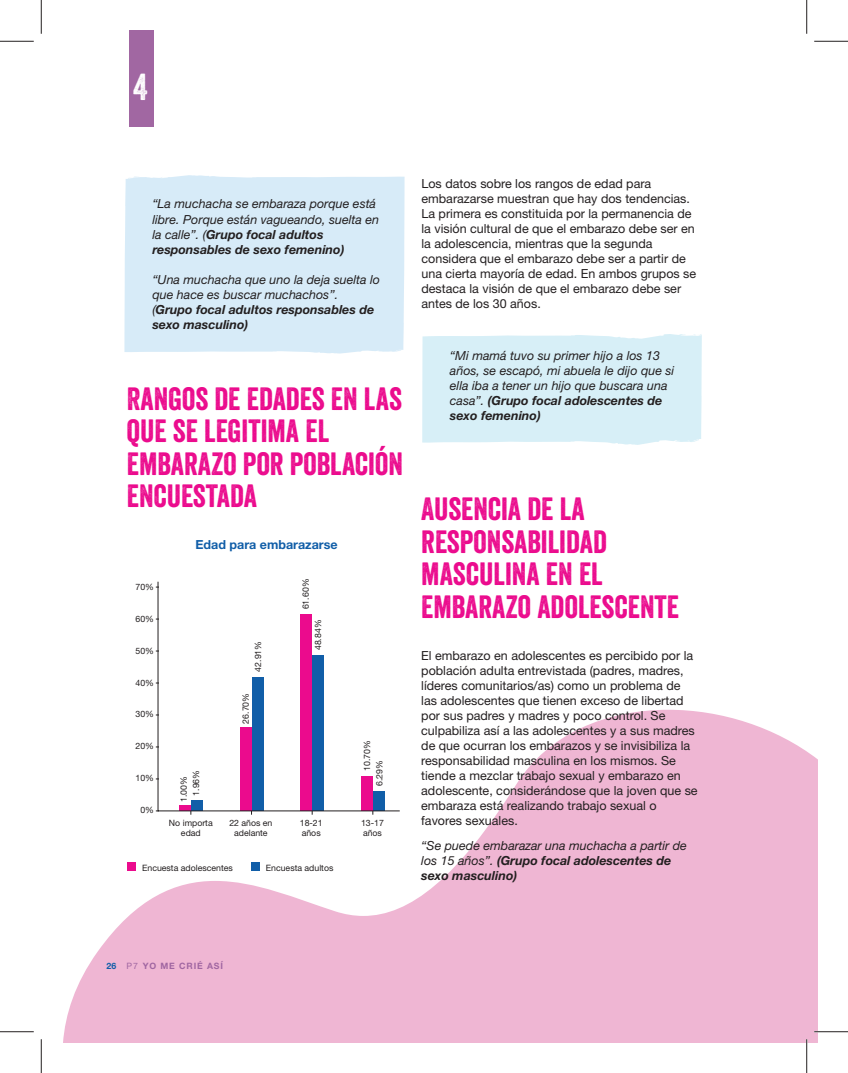
<style>
.page{position:relative;width:848px;height:1073px;background:#fff}
.page>*{position:absolute;margin:0;border:0;box-sizing:border-box;transform-origin:0 0}
.t1{font:36.5px "Veneer";color:#fff}
.t2{font:31.25px/32.5px "Veneer";color:#eb0b8d}
.t3{font:12.5px/15px "Helvetica Neue LT Std";color:#231f20}
.t4{font:italic 12.5px/15px "Helvetica Neue LT Std";color:#231f20}
.t5{font:700 12.5px "Helvetica Neue LT Std";color:#115ea8}
.t6{font:8.75px/10px "Helvetica Neue LT Std";color:#231f20;text-align:center}
.t7{font:700 8.75px "Helvetica Neue LT Std";letter-spacing:.1em;color:#a167a2}
.t8{font:700 8.75px "Helvetica Neue LT Std";color:#115ea8}
.s1{font-weight:700}
.s2{font-weight:400}
</style>
<div class="page">
<svg style="left:63px;top:709px;width:755px;height:333px;fill:#efb6d3"></svg>
<div style="left:129px;top:30px;width:24px;height:97px;background:#a167a2"></div>
<div style="left:422px;top:334px;width:279px;height:111px;background:#d7eff7"></div>
<div style="left:124px;top:175px;width:280px;height:178px;background:#d7ebf8"></div>
<div style="left:127px;top:862px;width:9px;height:9px;background:#eb0b8d"></div>
<div style="left:251px;top:862px;width:8px;height:9px;background:#115ea8"></div>
<svg style="left:158px;top:581px;width:242px;height:230px"></svg>
<hr style="left:814px;top:1030px;width:34px;height:2px;background:#fff">
<hr style="left:805px;top:1039px;width:2px;height:33px;background:#fff">
<hr style="left:0;top:41px;width:34px;height:1px;background:#231f20">
<hr style="left:814px;top:41px;width:34px;height:1px;background:#231f20">
<hr style="left:0;top:1031px;width:34px;height:1px;background:#231f20">
<hr style="left:814px;top:1031px;width:34px;height:1px;background:#231f20">
<hr style="left:41px;top:0;width:1px;height:34px;background:#231f20">
<hr style="left:41px;top:1039px;width:1px;height:33px;background:#231f20">
<hr style="left:806px;top:0;width:1px;height:34px;background:#231f20">
<hr style="left:806px;top:1039px;width:1px;height:33px;background:#231f20">
<h1 class="t1" style="left:133px;top:65px;width:16px">4</h1>
<p class="t4" style="left:152px;top:196px;width:228px">“La muchacha se embaraza porque está libre. Porque están vagueando, suelta en la calle”. (<span class="s1">Grupo focal adultos responsables de sexo femenino)</span></p>
<p class="t4" style="left:152px;top:271px;width:229px">“Una muchacha que uno la deja suelta lo que hace es buscar muchachos”. (<span class="s1">Grupo focal adultos responsables de sexo masculino)</span></p>
<h2 class="t2" style="left:127px;top:382px;width:277px">RANGOS DE EDADES EN LAS<br>QUE SE LEGITIMA EL<br>EMBARAZO POR POBLACIÓN<br>ENCUESTADA</h2>
<p class="t6" style="left:136px;top:581px;width:20px">70%</p>
<p class="t6" style="left:136px;top:613px;width:20px">60%</p>
<p class="t6" style="left:136px;top:645px;width:20px">50%</p>
<p class="t6" style="left:136px;top:677px;width:20px">40%</p>
<p class="t6" style="left:136px;top:709px;width:20px">30%</p>
<p class="t6" style="left:136px;top:741px;width:20px">20%</p>
<p class="t6" style="left:136px;top:773px;width:20px">10%</p>
<p class="t6" style="left:140px;top:804px;width:15px">0%</p>
<p class="t5" style="left:195px;top:536px;width:144px">Edad para embarazarse</p>
<p class="t6" style="left:191px;top:795px;width:27px;rotate:-90deg">1.96%</p>
<p class="t6" style="left:178px;top:802px;width:27px;rotate:-90deg">1.00%</p>
<p class="t6" style="left:253px;top:671px;width:32px;rotate:-90deg">42.91%</p>
<p class="t6" style="left:240px;top:723px;width:32px;rotate:-90deg">26.70%</p>
<p class="t6" style="left:300px;top:609px;width:32px;rotate:-90deg">61.60%</p>
<p class="t6" style="left:313px;top:650px;width:32px;rotate:-90deg">48.84%</p>
<p class="t6" style="left:362px;top:770px;width:32px;rotate:-90deg">10.70%</p>
<p class="t6" style="left:374px;top:786px;width:27px;rotate:-90deg">6.29%</p>
<p class="t6" style="left:169px;top:818px;width:45px">No importa edad</p>
<p class="t6" style="left:229px;top:818px;width:45px">22 años en adelante</p>
<p class="t6" style="left:300px;top:818px;width:24px;text-align:left">18-21 años</p>
<p class="t6" style="left:361px;top:818px;width:24px;text-align:left">13-17 años</p>
<p class="t6" style="left:142px;top:862px;width:92px">Encuesta adolescentes</p>
<p class="t6" style="left:266px;top:862px;width:69px">Encuesta adultos</p>
<p class="t3" style="left:421px;top:176px;width:276px">Los datos sobre los rangos de edad para embarazarse muestran que hay dos tendencias.<br>La primera es constituida por la permanencia de la visión cultural de que el embarazo debe ser en la adolescencia, mientras que la segunda considera que el embarazo debe ser a partir de una cierta mayoría de edad. En ambos grupos se destaca la visión de que el embarazo debe ser antes de los 30 años.</p>
<p class="t4" style="left:450px;top:348px;width:226px">“Mi mamá tuvo su primer hijo a los 13 años, se escapó, mi abuela le dijo que si ella iba a tener un hijo que buscara una casa”. <span class="s1">(Grupo focal adolescentes de sexo femenino)</span></p>
<h2 class="t2" style="left:421px;top:492px;width:259px">AUSENCIA DE LA<br>RESPONSABILIDAD<br>MASCULINA EN EL<br>EMBARAZO ADOLESCENTE</h2>
<p class="t3" style="left:421px;top:648px;width:278px">El embarazo en adolescentes es percibido por la población adulta entrevistada (padres, madres, líderes comunitarios/as) como un problema de las adolescentes que tienen exceso de libertad por sus padres y madres y poco control. Se culpabiliza así a las adolescentes y a sus madres de que ocurran los embarazos y se invisibiliza la responsabilidad masculina en los mismos. Se tiende a mezclar trabajo sexual y embarazo en adolescente, considerándose que la joven que se embaraza está realizando trabajo sexual o favores sexuales.</p>
<p class="t4" style="left:421px;top:838px;width:267px">“Se puede embarazar una muchacha a partir de los 15 años”. <span class="s1">(Grupo focal adolescentes de sexo masculino)</span></p>
<p class="t8" style="left:106px;top:960px;width:11px">26</p>
<p class="t7" style="left:127px;top:960px;width:98px"><span class="s2">P7</span> YO ME CRIÉ ASÍ</p>
</div>
